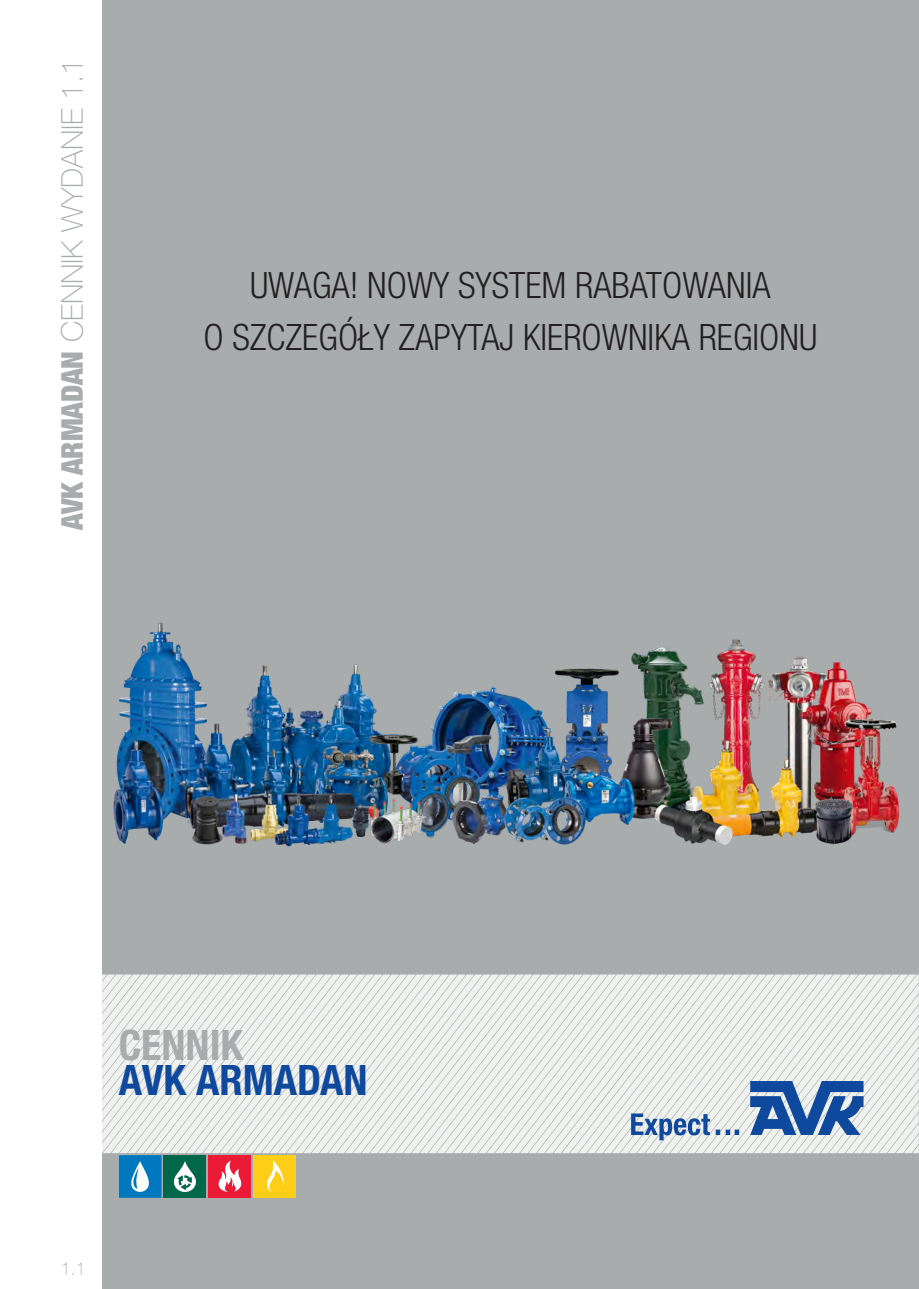
<style>
.page{position:relative;width:919px;height:1289px;background:#fff}
.page>*{position:absolute;margin:0;border:0;box-sizing:border-box;transform-origin:0 0}
.t1{font:700 condensed 42px "Helvetica Neue LT Pro";color:#0f499d}
.t2{font:700 condensed 42px "Helvetica Neue LT Pro";color:#a8acad}
.t3{font:300 condensed 36.3px/52.1px "Helvetica Neue LT Pro";color:#231f20;text-align:center}
.t4{font:100 30px "Helvetica Neue LT Pro";color:#a8acad}
.t5{font:100 17.7px "Helvetica Neue LT Pro";color:#a8acad}
.s1{font-weight:900;font-stretch:condensed}
</style>
<div class="page">
<div style="left:102px;top:0;width:816px;height:1288px;background:#a8acad"></div>
<svg style="left:102px;top:974px;width:816px;height:179px;background:#e7e9e8"></svg>
<svg style="left:750px;top:1080px;width:113px;height:54px;background:#587fb6"></svg>
<svg style="left:631px;top:1113px;width:108px;height:27px;background:#a3b7d0"></svg>
<div style="left:119px;top:1155px;width:42px;height:42px;background:#0078c0"></div>
<svg style="left:131px;top:1161px;width:18px;height:31px"></svg>
<div style="left:164px;top:1155px;width:42px;height:42px;background:#006748"></div>
<svg style="left:174px;top:1161px;width:22px;height:30px"></svg>
<div style="left:253px;top:1155px;width:42px;height:42px;background:#fcce18"></div>
<svg style="left:267px;top:1160px;width:17px;height:32px"></svg>
<div style="left:208px;top:1155px;width:43px;height:42px;background:#eb1a36"></div>
<svg style="left:218px;top:1160px;width:23px;height:31px"></svg>
<img style="left:113px;top:622px;width:786px;height:225px">
<p class="t4" style="left:61px;top:530px;width:473px;rotate:-90deg"><span class="s1">AVK ARMADAN</span> CENNIK WYDANIE 1.1</p>
<p class="t3" style="left:203px;top:264px;width:615px">UWAGA! NOWY SYSTEM RABATOWANIA<br>O SZCZEGÓŁY ZAPYTAJ KIEROWNIKA REGIONU</p>
<p class="t2" style="left:119px;top:1030px;width:126px">CENNIK</p>
<p class="t1" style="left:119px;top:1065px;width:250px">AVK ARMADAN</p>
<p class="t5" style="left:61px;top:1262px;width:26px">1.1</p>
</div>
